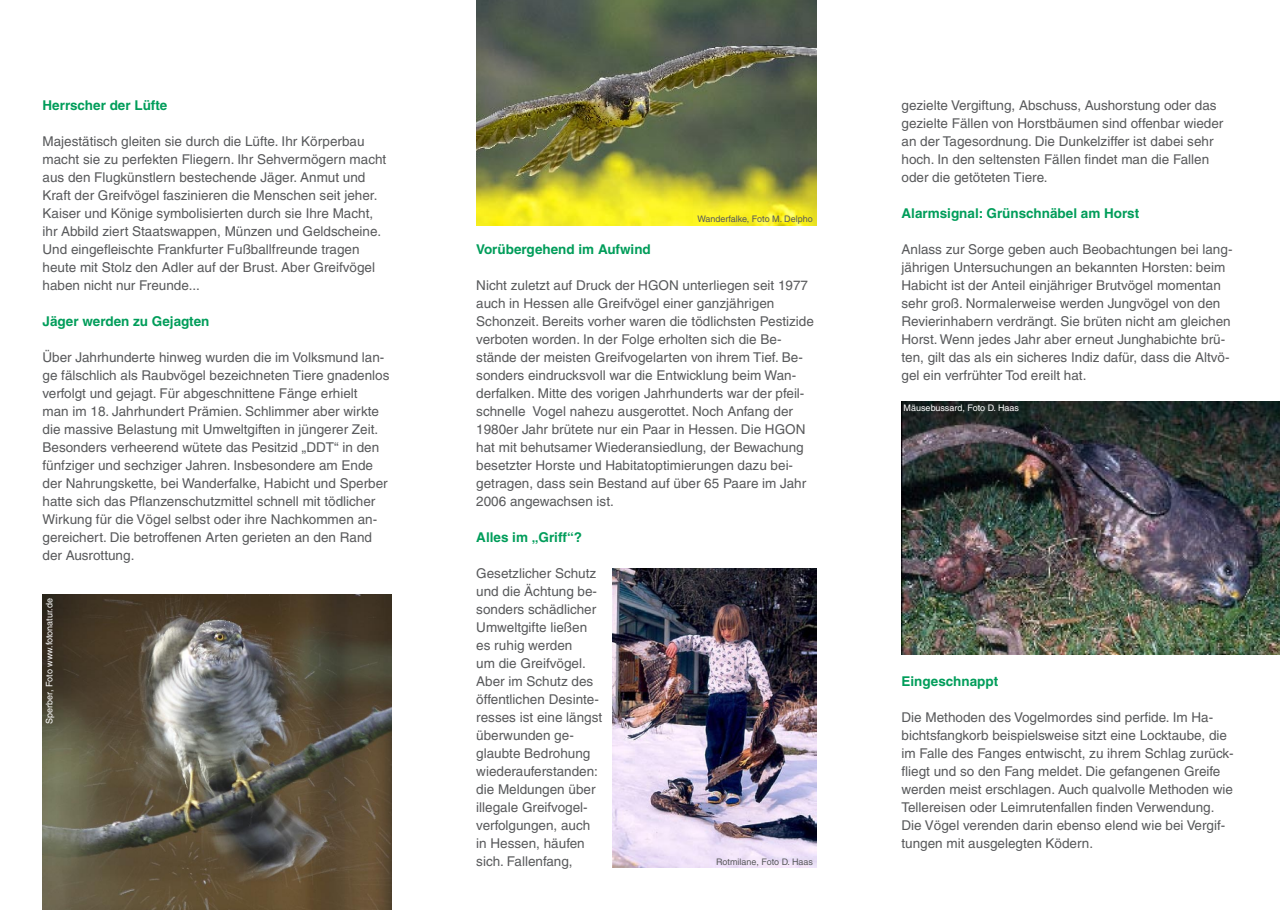
<style>
.page{position:relative;width:1280px;height:910px;background:#fff}
.page>*{position:absolute;margin:0;border:0;box-sizing:border-box;transform-origin:0 0}
.t1{font:13.5px/18px "Helvetica";color:#58595b}
.t2{font:700 13.5px "Helvetica";color:#009d5a}
.t3{font:9px "Helvetica";color:#fff}
.t4{font:9px "Helvetica";color:#58595b}
</style>
<div class="page">
<img style="left:43px;top:594px;width:348px;height:316px">
<img style="left:476px;top:0;width:340px;height:225px">
<img style="left:612px;top:569px;width:204px;height:298px">
<img style="left:901px;top:402px;width:379px;height:252px">
<p class="t2" style="left:43px;top:97px;width:126px">Herrscher der Lüfte</p>
<p class="t1" style="left:43px;top:133px;width:345px">Majestätisch gleiten sie durch die Lüfte. Ihr Körperbau macht sie zu perfekten Fliegern. Ihr Sehvermögern macht aus den Flugkünstlern bestechende Jäger. Anmut und Kraft der Greifvögel faszinieren die Menschen seit jeher.<br>Kaiser und Könige symbolisierten durch sie Ihre Macht, ihr Abbild ziert Staatswappen, Münzen und Geldscheine.<br>Und eingefleischte Frankfurter Fußballfreunde tragen heute mit Stolz den Adler auf der Brust. Aber Greifvögel haben nicht nur Freunde...</p>
<p class="t2" style="left:43px;top:313px;width:169px">Jäger werden zu Gejagten</p>
<p class="t1" style="left:43px;top:349px;width:349px">Über Jahrhunderte hinweg wurden die im Volksmund lan&shy;ge fälschlich als Raubvögel bezeichneten Tiere gnadenlos verfolgt und gejagt. Für abgeschnittene Fänge erhielt<br>man im 18. Jahrhundert Prämien. Schlimmer aber wirkte die massive Belastung mit Umweltgiften in jüngerer Zeit.<br>Besonders verheerend wütete das Pesitzid „DDT“ in den fünfziger und sechziger Jahren. Insbesondere am Ende der Nahrungskette, bei Wanderfalke, Habicht und Sperber hatte sich das Pflanzenschutzmittel schnell mit tödlicher Wirkung für die Vögel selbst oder ihre Nachkommen an&shy;gereichert. Die betroffenen Arten gerieten an den Rand der Ausrottung.</p>
<p class="t3" style="left:44px;top:724px;width:127px;rotate:-90deg">Sperber, Foto www.fotonatur.de</p>
<p class="t4" style="left:697px;top:214px;width:117px">Wanderfalke, Foto M. Delpho</p>
<p class="t2" style="left:476px;top:241px;width:176px">Vorübergehend im Aufwind</p>
<p class="t1" style="left:476px;top:277px;width:339px">Nicht zuletzt auf Druck der HGON unterliegen seit 1977 auch in Hessen alle Greifvögel einer ganzjährigen Schonzeit. Bereits vorher waren die tödlichsten Pestizide verboten worden. In der Folge erholten sich die Be&shy;stände der meisten Greifvogelarten von ihrem Tief. Be&shy;sonders eindrucksvoll war die Entwicklung beim Wan&shy;derfalken. Mitte des vorigen Jahrhunderts war der pfeil&shy;schnelle Vogel nahezu ausgerottet. Noch Anfang der 1980er Jahr brütete nur ein Paar in Hessen. Die HGON hat mit behutsamer Wiederansiedlung, der Bewachung besetzter Horste und Habitatoptimierungen dazu bei&shy;getragen, dass sein Bestand auf über 65 Paare im Jahr 2006 angewachsen ist.</p>
<p class="t2" style="left:476px;top:529px;width:107px">Alles im „Griff“?</p>
<p class="t1" style="left:476px;top:565px;width:128px">Gesetzlicher Schutz und die Ächtung be&shy;sonders schädlicher<br>Umweltgifte ließen es ruhig werden<br>um die Greifvögel.<br>Aber im Schutz des öffentlichen Desinte&shy;resses ist eine längst überwunden ge&shy;glaubte Bedrohung wiederauferstanden: die Meldungen über illegale Greifvogel&shy;verfolgungen, auch in Hessen, häufen sich. Fallenfang,</p>
<p class="t4" style="left:716px;top:856px;width:98px">Rotmilane, Foto D. Haas</p>
<p class="t1" style="left:901px;top:97px;width:323px">gezielte Vergiftung, Abschuss, Aushorstung oder das gezielte Fällen von Horstbäumen sind offenbar wieder an der Tagesordnung. Die Dunkelziffer ist dabei sehr hoch. In den seltensten Fällen findet man die Fallen oder die getöteten Tiere.</p>
<p class="t2" style="left:901px;top:205px;width:239px">Alarmsignal: Grünschnäbel am Horst</p>
<p class="t1" style="left:901px;top:241px;width:332px">Anlass zur Sorge geben auch Beobachtungen bei lang&shy;jährigen Untersuchungen an bekannten Horsten: beim Habicht ist der Anteil einjähriger Brutvögel momentan sehr groß. Normalerweise werden Jungvögel von den Revierinhabern verdrängt. Sie brüten nicht am gleichen Horst. Wenn jedes Jahr aber erneut Junghabichte brü&shy;ten, gilt das als ein sicheres Indiz dafür, dass die Altvö&shy;gel ein verfrühter Tod ereilt hat.</p>
<p class="t3" style="left:904px;top:402px;width:117px">Mäusebussard, Foto D. Haas</p>
<p class="t2" style="left:901px;top:673px;width:98px">Eingeschnappt</p>
<p class="t1" style="left:901px;top:709px;width:334px">Die Methoden des Vogelmordes sind perfide. Im Ha&shy;bichtsfangkorb beispielsweise sitzt eine Locktaube, die im Falle des Fanges entwischt, zu ihrem Schlag zurück&shy;fliegt und so den Fang meldet. Die gefangenen Greife werden meist erschlagen. Auch qualvolle Methoden wie Tellereisen oder Leimrutenfallen finden Verwendung.<br>Die Vögel verenden darin ebenso elend wie bei Vergif&shy;tungen mit ausgelegten Ködern.</p>
</div>
